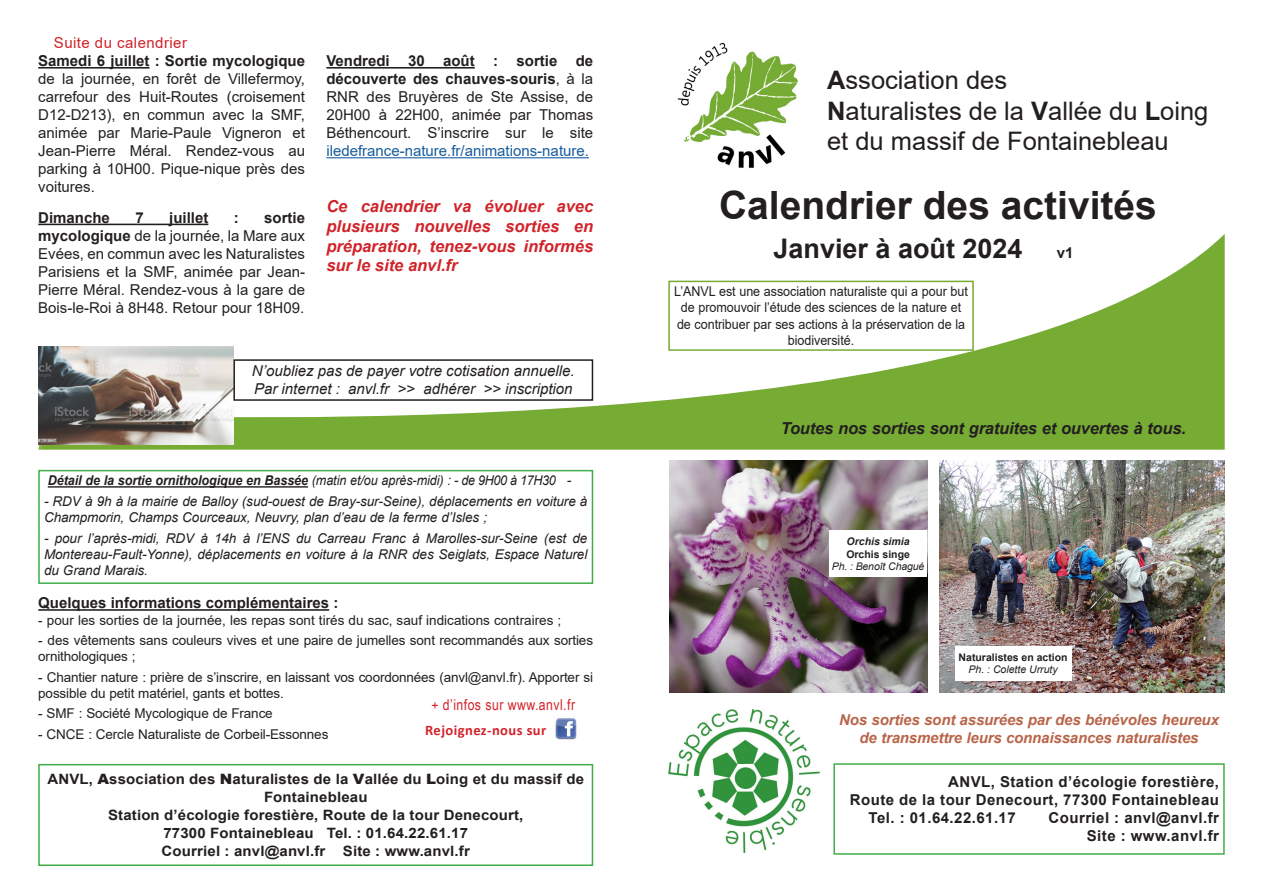
<style>
.page{position:relative;width:1263px;height:893px;background:#fff}
.page>*{position:absolute;margin:0;border:0;box-sizing:border-box;transform-origin:0 0}
.t1{font:700 39px "Arial";color:#231f20}
.t2{font:700 27px "Arial";color:#231f20}
.t3{font:25.5px "Arial";color:#231f20}
.t4{font:italic 700 16.5px/19.8px "Arial";color:#d1232a;text-align:justify}
.t5{font:italic 700 16.5px "Arial";letter-spacing:-.01em;color:#231f20}
.t6{font:15px/18px "Arial";color:#231f20;text-align:justify}
.t7{font:700 15px "Arial";letter-spacing:.03em;color:#231f20}
.t8{font:italic 700 15px/18px "Arial";letter-spacing:-.01em;color:#b8654a;text-align:center}
.t9{font:italic 15px "Arial";color:#231f20}
.t10{font:700 15px "Arial";color:#231f20}
.t11{font:15px "Arial Narrow";letter-spacing:.03em;color:#d1232a}
.t12{font:15px "Arial";letter-spacing:.03em;color:#d1232a}
.t13{font:700 14.55px "Calibri";letter-spacing:.03em;color:#d1232a}
.t14{font:700 14.25px/18px "Arial";letter-spacing:.01em;color:#231f20;text-align:center;scale:1.05 1}
.t15{font:13.5px/16.2px "Arial";letter-spacing:-.01em;color:#231f20}
.t16{font:italic 13.5px/16.2px "Arial";letter-spacing:-.005em;color:#231f20}
.t17{font:13.5px/16.5px "Arial";letter-spacing:-.01em;color:#231f20;text-align:center;scale:.93 1}
.t18{font:italic 700 13.5px "Arial";letter-spacing:-.005em;color:#231f20;scale:.93 1}
.t19{font:italic 10.5px "Arial";color:#231f20}
.t20{font:700 10.5px "Arial";color:#231f20}
.t21{font:italic 700 10.5px "Arial";color:#231f20}
.s1{font-weight:700}
.s2{color:#175d9e}
.s3{font-weight:400}
.s4{font-weight:900}
</style>
<div class="page">
<hr style="left:38px;top:67px;width:112px;height:2px;background:#231f20">
<hr style="left:38px;top:224px;width:170px;height:1px;background:#231f20">
<hr style="left:326px;top:67px;width:149px;height:2px;background:#231f20">
<hr style="left:326px;top:157px;width:263px;height:1px;background:#175d9e">
<hr style="left:38px;top:609px;width:291px;height:2px;background:#231f20">
<img style="left:677px;top:42px;width:121px;height:126px">
<img style="left:555px;top:718px;width:22px;height:22px">
<hr style="left:48px;top:486px;width:260px;height:2px;background:#231f20">
<div style="left:38px;top:470px;width:555px;height:114px;border:2px solid #40ae49"></div>
<svg style="left:38px;top:234px;width:1187px;height:216px"></svg>
<div style="left:668px;top:281px;width:306px;height:70px;border:2px solid #7a3"></div>
<div style="left:833px;top:763px;width:392px;height:92px;border:2px solid #40ae49"></div>
<div style="left:38px;top:764px;width:555px;height:102px;border:2px solid #40ae49"></div>
<img style="left:669px;top:461px;width:258px;height:231px">
<img style="left:940px;top:461px;width:285px;height:231px">
<img style="left:38px;top:347px;width:195px;height:97px">
<div style="left:233px;top:359px;width:360px;height:42px;border:2px solid #231f20"></div>
<img style="left:668px;top:709px;width:151px;height:144px">
<div style="left:955px;top:646px;width:116px;height:34px;background:#fff"></div>
<div style="left:829px;top:531px;width:98px;height:46px;background:#fff"></div>
<p class="t12" style="left:54px;top:32px;width:135px">Suite du calendrier</p>
<p class="t6" style="left:38px;top:52px;width:268px"><span class="s1">Samedi 6 juillet : Sortie mycologique </span>de la journée, en forêt de Villefermoy, carrefour des Huit-Routes (croisement D12-D213), en commun avec la SMF, animée par Marie-Paule Vigneron et Jean-Pierre Méral. Rendez-vous au parking à 10H00. Pique-nique près des voitures.</p>
<p class="t10" style="left:38px;top:207px;width:73px">Dimanche</p>
<p class="t7" style="left:135px;top:207px;width:10px">7</p>
<p class="t10" style="left:169px;top:207px;width:41px">juillet</p>
<p class="t7" style="left:234px;top:207px;width:6px">:</p>
<p class="t6" style="left:38px;top:208px;width:268px;text-indent:226px"><span class="s1">sortie mycologique</span> de la journée, la Mare aux Evées, en commun avec les Naturalistes Parisiens et la SMF, animée par Jean-Pierre Méral. Rendez-vous à la gare de Bois-le-Roi à 8H48. Retour pour 18H09.</p>
<p class="t6" style="left:326px;top:52px;width:268px"><span class="s1">Vendredi 30 août : sortie de découverte des chauves-souris</span>, à la RNR des Bruyères de Ste Assise, de 20H00 à 22H00, animée par Thomas Béthencourt. S’inscrire sur le site <span class="s2">iledefrance-nature.fr/animations-nature.</span></p>
<p class="t4" style="left:326px;top:197px;width:268px">Ce calendrier va évoluer avec plusieurs nouvelles sorties en préparation, tenez-vous informés sur le site anvl.fr</p>
<p class="t9" style="left:252px;top:361px;width:324px">N’oubliez pas de payer votre cotisation annuelle.</p>
<p class="t9" style="left:254px;top:379px;width:320px">Par internet : anvl.fr &gt;&gt; adhérer &gt;&gt; inscription</p>
<p class="t18" style="left:48px;top:472px;width:564px">Détail de la sortie ornithologique en Bassée <span class="s3">(matin et/ou après-midi) : - de 9H00 à 17H30 -</span></p>
<p class="t16" style="left:44px;top:493px;width:545px">- RDV à 9h à la mairie de Balloy (sud-ouest de Bray-sur-Seine), déplacements en voiture à<br>Champmorin, Champs Courceaux, Neuvry, plan d’eau de la ferme d’Isles ;</p>
<p class="t16" style="left:44px;top:530px;width:545px;text-align:justify">- pour l’après-midi, RDV à 14h à l’ENS du Carreau Franc à Marolles-sur-Seine (est de Montereau-Fault-Yonne), déplacements en voiture à la RNR des Seiglats, Espace Naturel du Grand Marais.</p>
<p class="t10" style="left:38px;top:592px;width:302px">Quelques informations complémentaires :</p>
<p class="t15" style="left:38px;top:612px;width:525px">- pour les sorties de la journée, les repas sont tirés du sac, sauf indications contraires ;</p>
<p class="t15" style="left:38px;top:632px;width:556px">- des vêtements sans couleurs vives et une paire de jumelles sont recommandés aux sorties ornithologiques ;</p>
<p class="t15" style="left:38px;top:669px;width:556px">- Chantier nature : prière de s’inscrire, en laissant vos coordonnées (anvl@anvl.fr). Apporter si possible du petit matériel, gants et bottes.</p>
<p class="t15" style="left:38px;top:705px;width:236px">- SMF : Société Mycologique de France</p>
<p class="t15" style="left:38px;top:726px;width:292px">- CNCE : Cercle Naturaliste de Corbeil-Essonnes</p>
<p class="t11" style="left:431px;top:693px;width:145px">+ d’infos sur www.anvl.fr</p>
<p class="t13" style="left:425px;top:719px;width:123px">Rejoignez-nous sur</p>
<p class="t14" style="left:47px;top:770px;width:513px">ANVL, <span class="s4">A</span>ssociation des <span class="s4">N</span>aturalistes de la <span class="s4">V</span>allée du <span class="s4">L</span>oing et du massif de<br>Fontainebleau</p>
<p class="t14" style="left:108px;top:806px;width:397px">Station d’écologie forestière, Route de la tour Denecourt,<br>77300 Fontainebleau Tel. : 01.64.22.61.17</p>
<p class="t14" style="left:162px;top:842px;width:295px">Courriel : anvl@anvl.fr Site : www.anvl.fr</p>
<p class="t3" style="left:827px;top:63px;width:181px"><span class="s1">A</span>ssociation des</p>
<p class="t3" style="left:827px;top:93px;width:383px"><span class="s1">N</span>aturalistes de la <span class="s1">V</span>allée du <span class="s1">L</span>oing</p>
<p class="t3" style="left:827px;top:124px;width:343px">et du massif de Fontainebleau</p>
<p class="t1" style="left:719px;top:177px;width:439px">Calendrier des activités</p>
<p class="t2" style="left:773px;top:229px;width:251px">Janvier à août 2024</p>
<p class="t7" style="left:1057px;top:242px;width:18px">v1</p>
<p class="t17" style="left:674px;top:283px;width:317px">L’ANVL est une association naturaliste qui a pour but de promouvoir l’étude des sciences de la nature et de contribuer par ses actions à la préservation de la biodiversité.</p>
<p class="t5" style="left:781px;top:417px;width:407px">Toutes nos sorties sont gratuites et ouvertes à tous.</p>
<p class="t21" style="left:847px;top:534px;width:65px">Orchis simia</p>
<p class="t20" style="left:846px;top:547px;width:65px">Orchis singe</p>
<p class="t19" style="left:832px;top:560px;width:94px">Ph. : Benoît Chagué</p>
<p class="t20" style="left:958px;top:650px;width:111px">Naturalistes en action</p>
<p class="t19" style="left:968px;top:663px;width:91px">Ph. : Colette Urruty</p>
<p class="t8" style="left:839px;top:711px;width:381px">Nos sorties sont assurées par des bénévoles heureux de transmettre leurs connaissances naturalistes</p>
<p class="t7" style="left:948px;top:772px;width:272px">ANVL, Station d’écologie forestière,</p>
<p class="t7" style="left:850px;top:790px;width:371px">Route de la tour Denecourt, 77300 Fontainebleau</p>
<p class="t7" style="left:868px;top:808px;width:149px">Tel. : 01.64.22.61.17</p>
<p class="t7" style="left:1048px;top:808px;width:172px">Courriel : anvl@anvl.fr</p>
<p class="t7" style="left:1087px;top:826px;width:134px">Site : www.anvl.fr</p>
</div>
